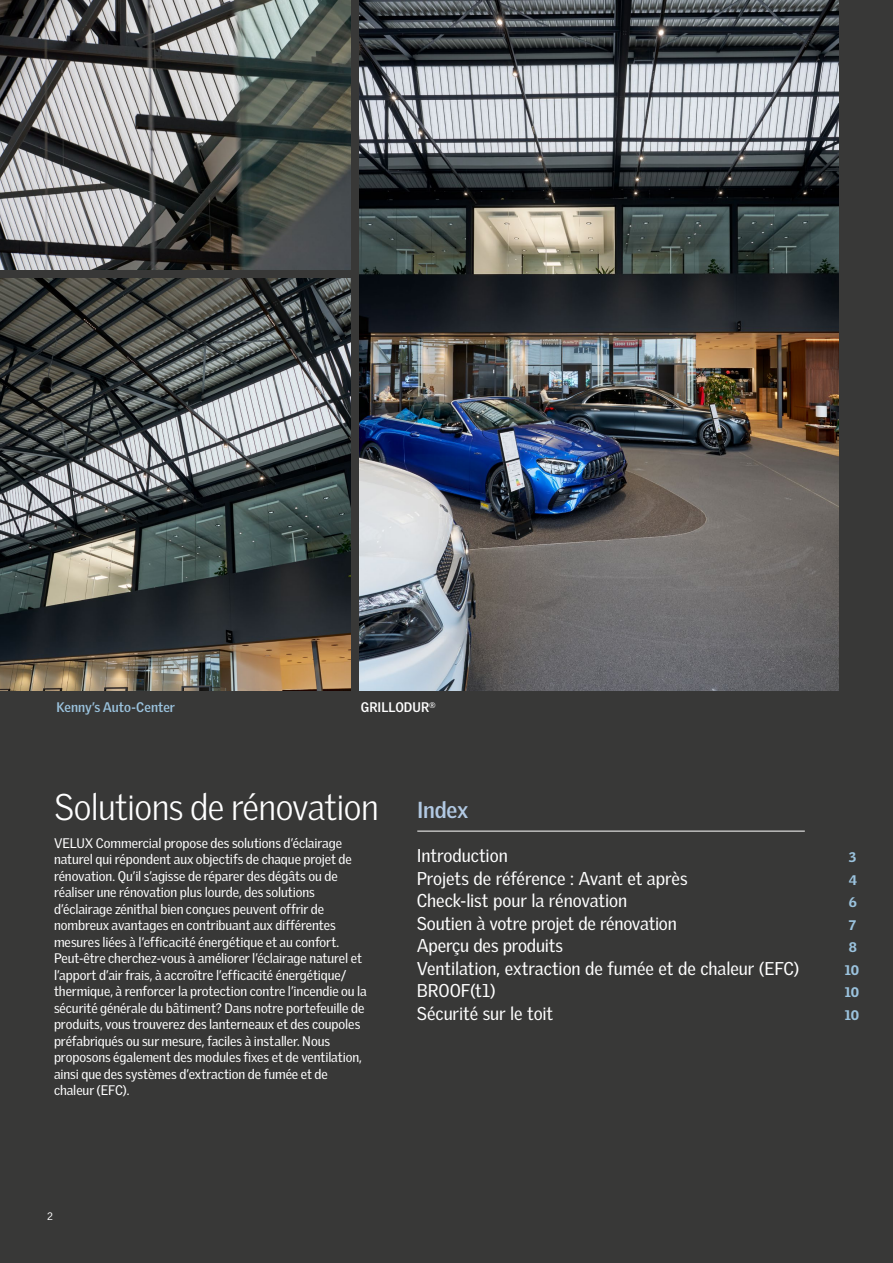
<style>
.page{position:relative;width:893px;height:1263px;background:#383837}
.page>*{position:absolute;margin:0;border:0;box-sizing:border-box;transform-origin:0 0}
.VDS_body{font:300 36px "Velux Gothic";letter-spacing:-.02em;color:#fff}
.VDS_Produkt_headline{font:700 22.5px "Velux Gothic";letter-spacing:-.015em;color:#b2c9e3}
.VDS_Headline{font:18px "Velux Gothic";letter-spacing:-.005em;color:#fff}
.VDS_body-2{font:13.5px/16.5px "Velux Gothic";letter-spacing:-.005em;color:#fff}
.ABC_REF_Copy{font:700 13.5px "Velux Gothic";color:#9bc3de}
.VDS_Headline-2{font:900 13.5px "Velux Gothic";color:#9bc3de}
.ABC_REF_Copy-2{font:700 13.5px "Velux Gothic";letter-spacing:.005em;color:#fff}
.t1{font:10.5px "Velux Gothic";color:#fff}
</style>
<div class="page">
<hr style="left:417px;top:831px;width:388px;height:1px;background:#fff">
<img style="left:360px;top:0;width:479px;height:690px">
<img style="left:0;top:0;width:350px;height:269px">
<img style="left:0;top:278px;width:350px;height:412px">
<p class="ABC_REF_Copy" style="left:57px;top:699px;width:120px">Kenny’s Auto-Center</p>
<p class="ABC_REF_Copy-2" style="left:361px;top:699px;width:76px">GRILLODUR<sup>®</sup></p>
<p class="VDS_body" style="left:54px;top:785px;width:326px">Solutions de rénovation</p>
<p class="VDS_Produkt_headline" style="left:417px;top:796px;width:53px">Index</p>
<p class="VDS_body-2" style="left:54px;top:834px;width:314px">VELUX Commercial propose des solutions d’éclairage naturel qui répondent aux objectifs de chaque projet de rénovation. Qu’il s’agisse de réparer des dégâts ou de réaliser une rénovation plus lourde, des solutions d’éclairage zénithal bien conçues peuvent offrir de nombreux avantages en contribuant aux différentes mesures liées à l’efficacité énergétique et au confort.<br>Peut-être cherchez-vous à améliorer l’éclairage naturel et l’apport d’air frais, à accroître l’efficacité énergétique/ thermique, à renforcer la protection contre l’incendie ou la sécurité générale du bâtiment? Dans notre portefeuille de produits, vous trouverez des lanterneaux et des coupoles préfabriqués ou sur mesure, faciles à installer. Nous proposons également des modules fixes et de ventilation, ainsi que des systèmes d’extraction de fumée et de chaleur (EFC).</p>
<p class="VDS_Headline" style="left:417px;top:845px;width:93px">Introduction</p>
<p class="VDS_Headline-2" style="left:849px;top:849px;width:9px">3</p>
<p class="VDS_Headline" style="left:417px;top:867px;width:272px">Projets de référence : Avant et après</p>
<p class="VDS_Headline-2" style="left:849px;top:871px;width:10px">4</p>
<p class="VDS_Headline" style="left:417px;top:890px;width:212px">Check-list pour la rénovation</p>
<p class="VDS_Headline-2" style="left:849px;top:894px;width:10px">6</p>
<p class="VDS_Headline" style="left:417px;top:912px;width:262px">Soutien à votre projet de rénovation</p>
<p class="VDS_Headline-2" style="left:849px;top:916px;width:9px">7</p>
<p class="VDS_Headline" style="left:417px;top:935px;width:148px">Aperçu des produits</p>
<p class="VDS_Headline-2" style="left:849px;top:939px;width:10px">8</p>
<p class="VDS_Headline" style="left:417px;top:957px;width:384px">Ventilation, extraction de fumée et de chaleur (EFC)</p>
<p class="VDS_Headline-2" style="left:845px;top:961px;width:16px">10</p>
<p class="VDS_Headline" style="left:417px;top:980px;width:81px">BROOF(t1)</p>
<p class="VDS_Headline-2" style="left:845px;top:984px;width:16px">10</p>
<p class="VDS_Headline" style="left:417px;top:1002px;width:138px">Sécurité sur le toit</p>
<p class="VDS_Headline-2" style="left:845px;top:1006px;width:16px">10</p>
<p class="t1" style="left:47px;top:1210px;width:7px">2</p>
</div>
